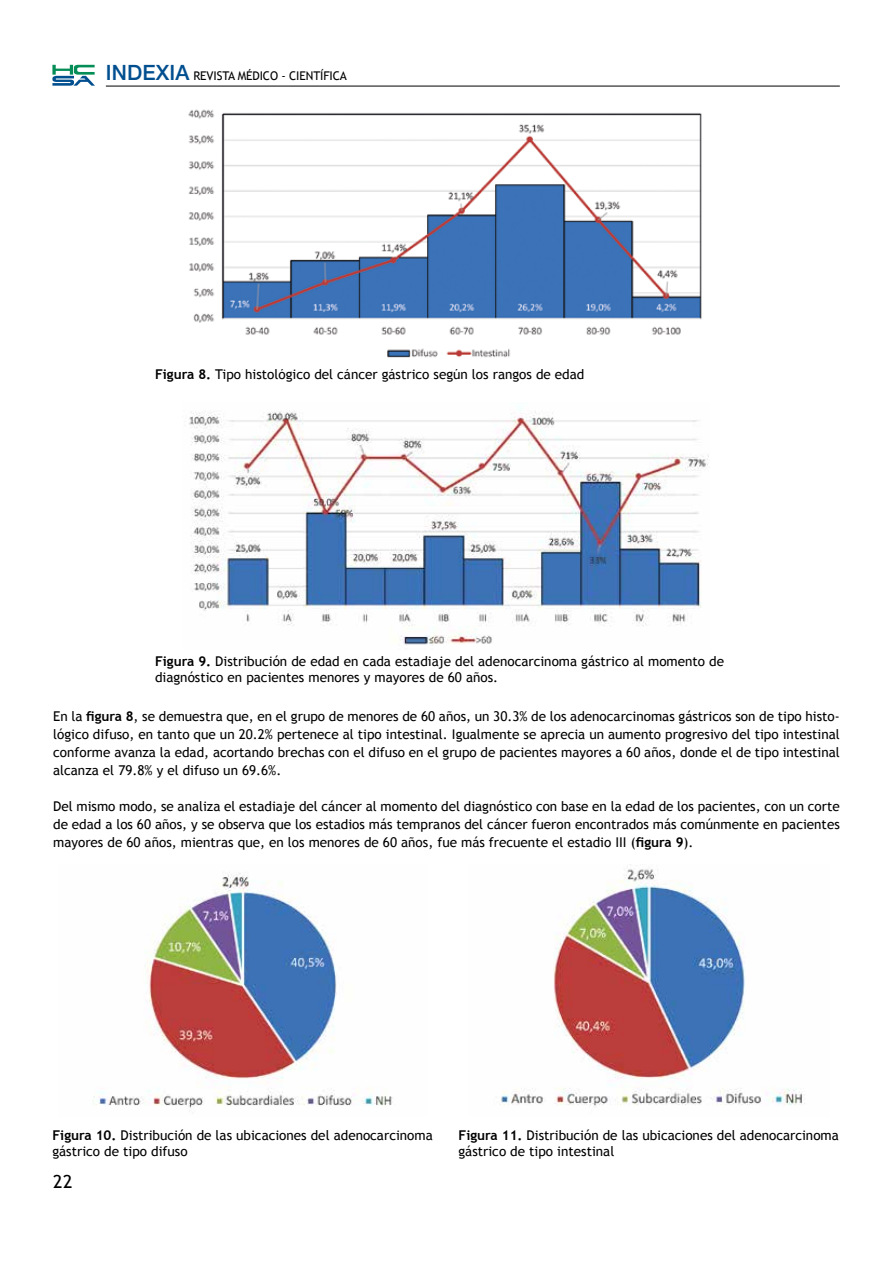
<style>
.page{position:relative;width:893px;height:1263px;background:#fff}
.page>*{position:absolute;margin:0;border:0;box-sizing:border-box;transform-origin:0 0}
.t1{font:18px "Trebuchet MS";color:#000}
.t2{font:13.5px/18px "Trebuchet MS";color:#000}
.t3{font:12px "Trebuchet MS";letter-spacing:-.01em;color:#000}
.s1{font-family:"Helvetica Neue";font-weight:500;font-size:21px;color:#024f90}
.s2{font-weight:700}
</style>
<div class="page">
<hr style="left:106px;top:86px;width:734px;height:1px;background:#000">
<svg style="left:52px;top:65px;width:43px;height:21px"></svg>
<img style="left:188px;top:109px;width:514px;height:249px">
<img style="left:189px;top:411px;width:520px;height:234px">
<img style="left:93px;top:872px;width:300px;height:242px">
<img style="left:501px;top:869px;width:304px;height:238px">
<p class="t3" style="left:106px;top:69px;width:243px"><span class="s1">INDEXIA</span> REVISTA MÉDICO - CIENTÍFICA</p>
<p class="t2" style="left:155px;top:365px;width:431px"><span class="s2">Figura 8.</span> Tipo histológico del cáncer gástrico según los rangos de edad</p>
<p class="t2" style="left:155px;top:653px;width:571px;line-height:16.2px"><span class="s2">Figura 9.</span> Distribución de edad en cada estadiaje del adenocarcinoma gástrico al momento de diagnóstico en pacientes menores y mayores de 60 años.</p>
<p class="t2" style="left:53px;top:707px;width:788px;text-align:justify">En la <span class="s2">figura 8</span>, se demuestra que, en el grupo de menores de 60 años, un 30.3% de los adenocarcinomas gástricos son de tipo histo&shy;lógico difuso, en tanto que un 20.2% pertenece al tipo intestinal. Igualmente se aprecia un aumento progresivo del tipo intestinal conforme avanza la edad, acortando brechas con el difuso en el grupo de pacientes mayores a 60 años, donde el de tipo intestinal alcanza el 79.8% y el difuso un 69.6%.</p>
<p class="t2" style="left:53px;top:797px;width:788px;text-align:justify">Del mismo modo, se analiza el estadiaje del cáncer al momento del diagnóstico con base en la edad de los pacientes, con un corte de edad a los 60 años, y se observa que los estadios más tempranos del cáncer fueron encontrados más comúnmente en pacientes mayores de 60 años, mientras que, en los menores de 60 años, fue más frecuente el estadio III (<span class="s2">figura 9</span>).</p>
<p class="t2" style="left:52px;top:1127px;width:382px;line-height:16.2px"><span class="s2">Figura 10.</span> Distribución de las ubicaciones del adenocarcinoma gástrico de tipo difuso</p>
<p class="t2" style="left:459px;top:1127px;width:382px;line-height:16.2px"><span class="s2">Figura 11.</span> Distribución de las ubicaciones del adenocarcinoma gástrico de tipo intestinal</p>
<h1 class="t1" style="left:53px;top:1171px;width:21px">22</h1>
</div>
